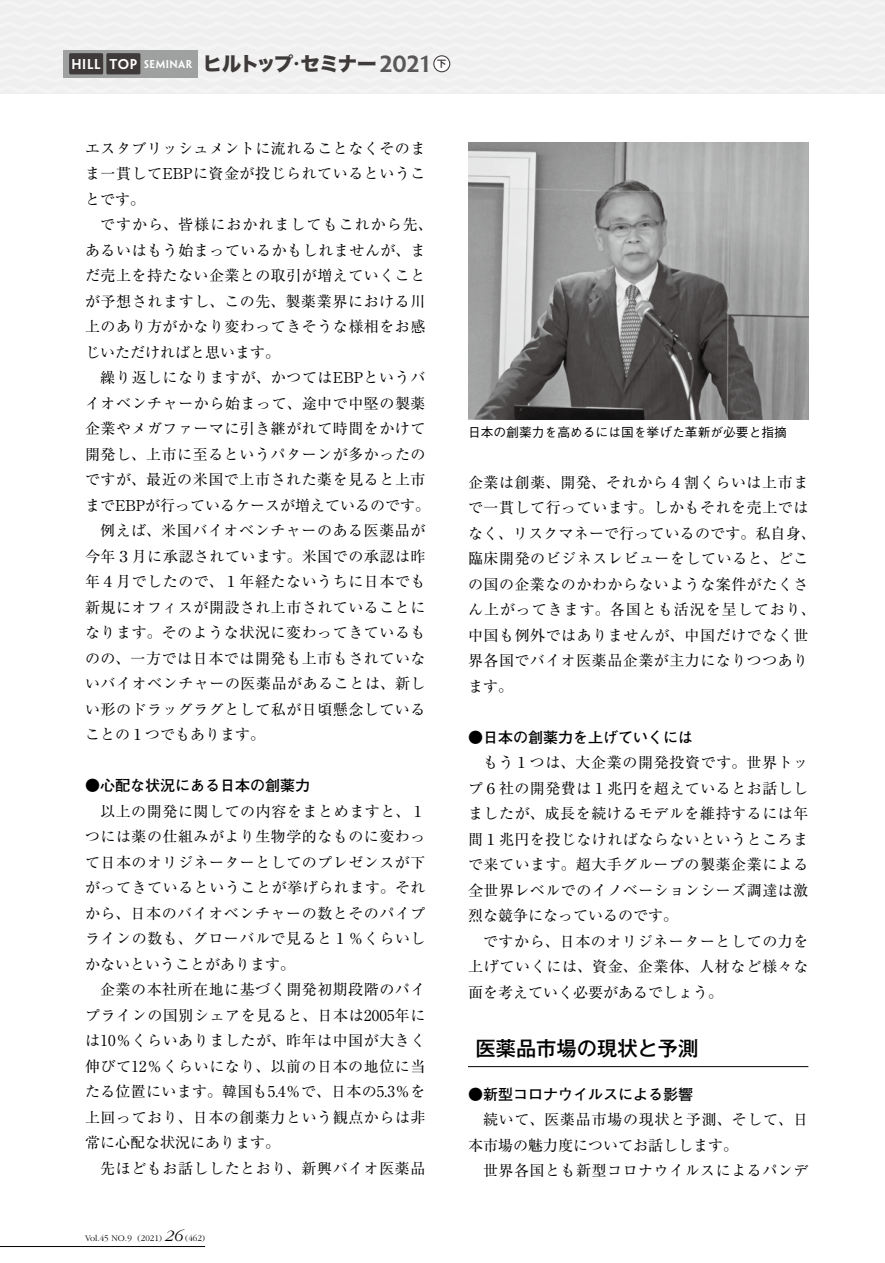
<style>
.page{position:relative;width:885px;height:1263px;background:#fff}
.page>*{position:absolute;margin:0;border:0;box-sizing:border-box;transform-origin:0 0}
.t1{font:500 20.25px "Gothic MB101 Pr 6 N";color:#000}
.t2{font:19.5px "Hira Kaku Std N W8";letter-spacing:-.06em;color:#3e3a39}
.t3{font:15px/25.5px "Ryumin Pr 6 N";letter-spacing:.035em;color:#000;text-align:justify}
.t4{font:15px/25.5px "Ryumin Pr 6 N";color:#000}
.t5{font:700 15px "Futo Go B101 Pr 6 N";color:#000}
.t6{font:500 12.75px "Gothic BBB Pr 6 N";color:#000}
.t7{font:12.75px "Penumbra Semibold Flare";letter-spacing:.05em;color:#fff}
.t8{font:300 9px "Garamond";color:#000}
.t9{font:700 9px "Shin Go Pro De";color:#3e3a39}
.s1{font-size:10.2px}
.s2{font-family:"Hira Kaku Std N W4"}
.s3{font-family:"Penumbra Semibold Flare";font-size:21px;color:#595757}
.s4{font-style:italic;font-size:16.5px}
</style>
<div class="page">
<div style="left:0;top:0;width:884px;height:94px;background:#efefef"></div>
<hr style="left:0;top:1246px;width:205px;height:1px;background:#000">
<hr style="left:468px;top:1066px;width:340px;height:1px;background:#000">
<div style="left:64px;top:50px;width:134px;height:28px;background:#9fa0a0"></div>
<div style="left:69px;top:53px;width:34px;height:21px;background:#3e3a39"></div>
<div style="left:106px;top:53px;width:34px;height:21px;background:#3e3a39"></div>
<div style="left:434px;top:56px;width:15px;height:16px;background:#fff;border-radius:50%"></div>
<div style="left:433px;top:55px;width:17px;height:17px;border:1px solid #3e3a39;border-radius:50%"></div>
<img style="left:468px;top:143px;width:340px;height:276px">
<p class="t7" style="left:71px;top:56px;width:122px">HILL TOP <span class="s1">SEMINAR</span></p>
<h2 class="t2" style="left:202px;top:53px;width:229px">ヒルトップ<span class="s2">・</span>セミナー <span class="s3">2021</span></h2>
<p class="t9" style="left:437px;top:56px;width:10px">下</p>
<p class="t3" style="left:85px;top:134px;width:342px">エスタブリッシュメントに流れることなくそのまま一貫してEBPに資金が投じられているということです。</p>
<p class="t3" style="left:85px;top:211px;width:349px;text-align:left;text-indent:15px">ですから、皆様におかれましてもこれから先、あるいはもう始まっているかもしれませんが、まだ売上を持たない企業との取引が増えていくことが予想されますし、この先、製薬業界における川上のあり方がかなり変わってきそうな様相をお感じいただければと思います。</p>
<p class="t3" style="left:100px;top:364px;width:327px">繰り返しになりますが、かつてはEBPというバ</p>
<p class="t3" style="left:85px;top:389px;width:342px">イオベンチャーから始まって、途中で中堅の製薬</p>
<p class="t3" style="left:85px;top:415px;width:342px">企業やメガファーマに引き継がれて時間をかけて</p>
<p class="t3" style="left:85px;top:440px;width:342px">開発し、上市に至るというパターンが多かったの</p>
<p class="t3" style="left:85px;top:466px;width:342px">ですが、最近の米国で上市された薬を見ると上市</p>
<p class="t4" style="left:85px;top:491px;width:346px">までEBPが行っているケースが増えているのです。</p>
<p class="t3" style="left:100px;top:517px;width:327px">例えば、米国バイオベンチャーのある医薬品が</p>
<p class="t3" style="left:85px;top:542px;width:342px">今年３月に承認されています。米国での承認は昨</p>
<p class="t3" style="left:85px;top:568px;width:342px">年４月でしたので、１年経たないうちに日本でも</p>
<p class="t3" style="left:85px;top:593px;width:342px">新規にオフィスが開設され上市されていることに</p>
<p class="t3" style="left:85px;top:619px;width:342px">なります。そのような状況に変わってきているも</p>
<p class="t3" style="left:85px;top:644px;width:342px">のの、一方では日本では開発も上市もされていな</p>
<p class="t3" style="left:85px;top:670px;width:342px">いバイオベンチャーの医薬品があることは、新し</p>
<p class="t3" style="left:85px;top:695px;width:342px">い形のドラッグラグとして私が日頃懸念している</p>
<p class="t4" style="left:85px;top:721px;width:181px">ことの１つでもあります。</p>
<p class="t5" style="left:85px;top:773px;width:226px">●心配な状況にある日本の創薬力</p>
<p class="t3" style="left:85px;top:797px;width:342px;text-indent:15px">以上の開発に関しての内容をまとめますと、１つには薬の仕組みがより生物学的なものに変わって日本のオリジネーターとしてのプレゼンスが下がってきているということが挙げられます。それから、日本のバイオベンチャーの数とそのパイプラインの数も、グローバルで見ると１％くらいしかないということがあります。</p>
<p class="t3" style="left:85px;top:976px;width:342px;text-indent:15px">企業の本社所在地に基づく開発初期段階のパイプラインの国別シェアを見ると、日本は2005年には10％くらいありましたが、昨年は中国が大きく伸びて12％くらいになり、以前の日本の地位に当たる位置にいます。韓国も5.4％で、日本の5.3％を上回っており、日本の創薬力という観点からは非常に心配な状況にあります。</p>
<p class="t3" style="left:100px;top:1154px;width:327px">先ほどもお話ししたとおり、新興バイオ医薬品</p>
<p class="t8" style="left:85px;top:1233px;width:121px">Vol.45 NO.9 (2021) <span class="s4">26</span> (462)</p>
<p class="t6" style="left:468px;top:422px;width:320px">日本の創薬力を高めるには国を挙げた革新が必要と指摘</p>
<p class="t3" style="left:468px;top:468px;width:349px;text-align:left">企業は創薬、開発、それから４割くらいは上市まで一貫して行っています。しかもそれを売上ではなく、リスクマネーで行っているのです。私自身、臨床開発のビジネスレビューをしていると、どこの国の企業なのかわからないような案件がたくさん上がってきます。各国とも活況を呈しており、中国も例外ではありませんが、中国だけでなく世界各国でバイオ医薬品企業が主力になりつつあります。</p>
<p class="t5" style="left:468px;top:725px;width:226px">●日本の創薬力を上げていくには</p>
<p class="t3" style="left:468px;top:749px;width:342px;text-indent:15px">もう１つは、大企業の開発投資です。世界トップ６社の開発費は１兆円を超えているとお話ししましたが、成長を続けるモデルを維持するには年間１兆円を投じなければならないというところまで来ています。超大手グループの製薬企業による全世界レベルでのイノベーションシーズ調達は激烈な競争になっているのです。</p>
<p class="t3" style="left:468px;top:927px;width:342px;text-indent:15px">ですから、日本のオリジネーターとしての力を上げていくには、資金、企業体、人材など様々な面を考えていく必要があるでしょう。</p>
<h1 class="t1" style="left:475px;top:1032px;width:224px">医薬品市場の現状と予測</h1>
<p class="t5" style="left:468px;top:1082px;width:226px">●新型コロナウイルスによる影響</p>
<p class="t4" style="left:468px;top:1106px;width:342px;text-indent:15px">続いて、医薬品市場の現状と予測、そして、日本市場の魅力度についてお話しします。</p>
<p class="t3" style="left:483px;top:1157px;width:327px">世界各国とも新型コロナウイルスによるパンデ</p>
</div>
